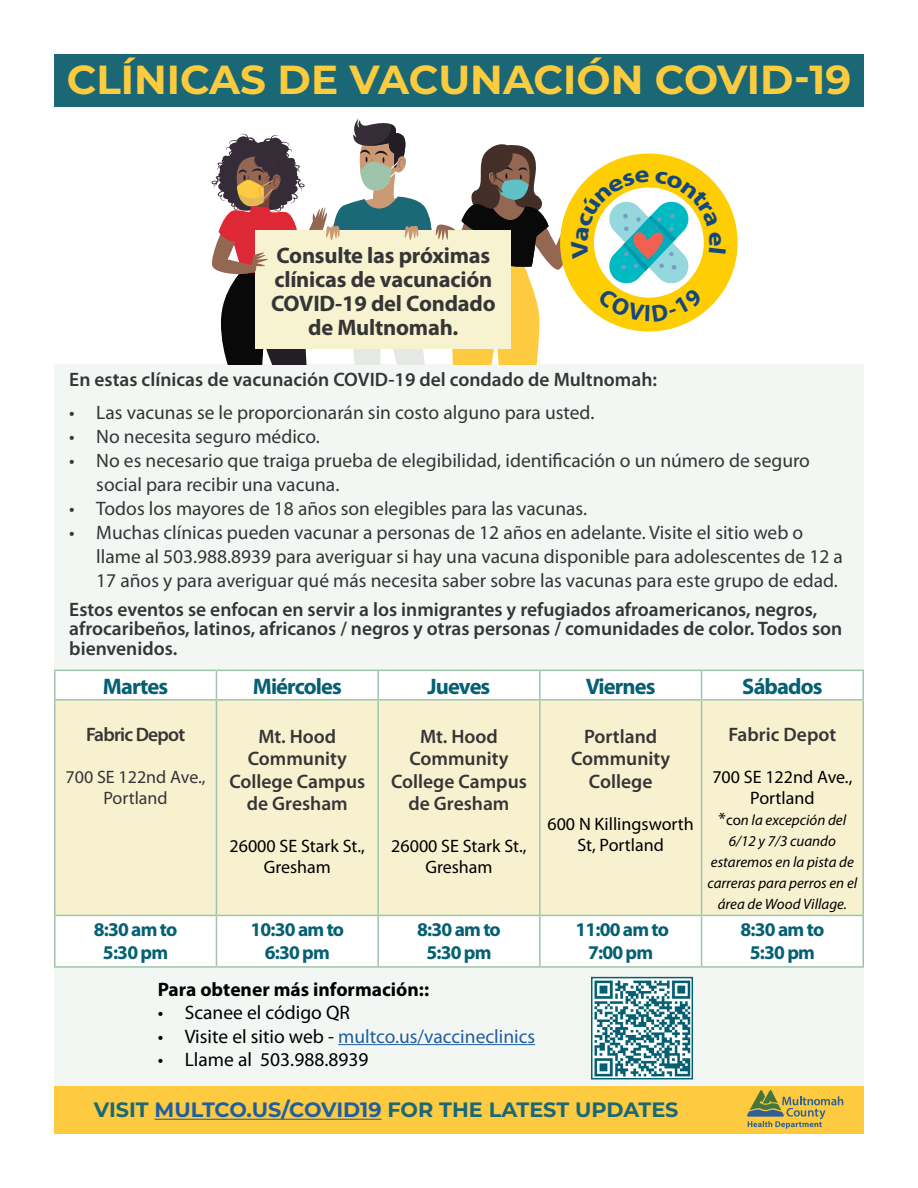
<style>
.page{position:relative;width:918px;height:1188px;background:#fff}
.page>*{position:absolute;margin:0;border:0;box-sizing:border-box;transform-origin:0 0}
.t1{font:700 40.5px "Montserrat";color:#fccb3e}
.t2{font:700 22.5px/24px "Myriad Pro";letter-spacing:-.01em;color:#363535}
.t3{font:700 22.5px "Myriad Pro";letter-spacing:-.04em;color:#046072}
.t4{font:700 20.7px "Montserrat";color:#1a6876}
.t5{font:19.5px/24px "Myriad Pro";color:#363535}
.t6{font:600 19.5px/22.5px "Myriad Pro";color:#363535;text-align:center}
.t7{font:700 19.5px "Myriad Pro";letter-spacing:-.04em;color:#046072}
.t8{font:19.5px "Myriad Pro";color:#215e9e}
.t9{font:19.5px "Myriad Pro";color:#000}
.t10{font:700 19.5px "Myriad Pro";color:#000}
.t11{font:600 19.5px "Myriad Pro";letter-spacing:-.04em;color:#363535}
.t12{font:18px/21px "Myriad Pro";color:#000;text-align:center}
.t13{font:18px/21px "Myriad Pro";color:#363535;text-align:center}
.t14{font:italic 15px/21px "Myriad Pro";color:#000;text-align:center}
.s1{font-style:normal;font-size:18px}
.s2{font-style:normal}
.s3{color:#000}
.s4{color:#215e9e}
</style>
<div class="page">
<div style="left:54px;top:364px;width:810px;height:723px;background:#f2f7f4"></div>
<div style="left:54px;top:54px;width:810px;height:53px;background:#1a6876"></div>
<div style="left:54px;top:1087px;width:810px;height:47px;background:#fdca40"></div>
<hr style="left:155px;top:1119px;width:227px;height:1px;background:#215e9e">
<svg style="left:747px;top:1090px;width:96px;height:39px"></svg>
<div style="left:560px;top:154px;width:178px;height:178px;background:#ffcd03;border-radius:50%"></div>
<div style="left:54px;top:688px;width:810px;height:267px;background:#f7f1d0"></div>
<div style="left:56px;top:916px;width:806px;height:50px;background:#fff"></div>
<hr style="left:54px;top:670px;width:162px;height:1px;background:#9ec5ab">
<hr style="left:54px;top:671px;width:2px;height:28px;background:#9ec5ab">
<hr style="left:702px;top:670px;width:162px;height:1px;background:#9ec5ab">
<svg style="left:55px;top:670px;width:807px;height:29px"></svg>
<hr style="left:862px;top:671px;width:2px;height:28px;background:#9ec5ab">
<hr style="left:54px;top:699px;width:162px;height:2px;background:#9ec5ab">
<hr style="left:54px;top:701px;width:2px;height:214px;background:#9ec5ab">
<hr style="left:216px;top:699px;width:162px;height:2px;background:#9ec5ab">
<hr style="left:216px;top:701px;width:1px;height:214px;background:#9ec5ab">
<hr style="left:378px;top:699px;width:162px;height:2px;background:#9ec5ab">
<hr style="left:377px;top:701px;width:2px;height:214px;background:#9ec5ab">
<hr style="left:540px;top:699px;width:162px;height:2px;background:#9ec5ab">
<hr style="left:539px;top:701px;width:2px;height:214px;background:#9ec5ab">
<hr style="left:702px;top:699px;width:162px;height:2px;background:#9ec5ab">
<hr style="left:701px;top:701px;width:1px;height:214px;background:#9ec5ab">
<hr style="left:862px;top:701px;width:2px;height:214px;background:#9ec5ab">
<hr style="left:54px;top:915px;width:162px;height:1px;background:#9ec5ab">
<hr style="left:54px;top:916px;width:2px;height:50px;background:#9ec5ab">
<hr style="left:216px;top:915px;width:162px;height:1px;background:#9ec5ab">
<hr style="left:216px;top:916px;width:1px;height:50px;background:#9ec5ab">
<hr style="left:378px;top:915px;width:162px;height:1px;background:#9ec5ab">
<hr style="left:377px;top:916px;width:2px;height:50px;background:#9ec5ab">
<hr style="left:540px;top:915px;width:162px;height:1px;background:#9ec5ab">
<hr style="left:539px;top:916px;width:2px;height:50px;background:#9ec5ab">
<hr style="left:702px;top:915px;width:162px;height:1px;background:#9ec5ab">
<hr style="left:701px;top:916px;width:1px;height:50px;background:#9ec5ab">
<hr style="left:862px;top:916px;width:2px;height:50px;background:#9ec5ab">
<hr style="left:54px;top:966px;width:162px;height:2px;background:#9ec5ab">
<hr style="left:216px;top:966px;width:162px;height:2px;background:#9ec5ab">
<hr style="left:378px;top:966px;width:162px;height:2px;background:#9ec5ab">
<hr style="left:540px;top:966px;width:162px;height:2px;background:#9ec5ab">
<hr style="left:702px;top:966px;width:162px;height:2px;background:#9ec5ab">
<hr style="left:338px;top:1044px;width:197px;height:1px;background:#215e9e">
<img style="left:594px;top:980px;width:96px;height:96px">
<div style="left:591px;top:977px;width:102px;height:102px;border:2px solid #046072"></div>
<svg style="left:212px;top:118px;width:514px;height:246px"></svg>
<p class="t1" style="left:67px;top:51px;width:786px">CLÍNICAS DE VACUNACIÓN COVID-19</p>
<p class="t2" style="left:271px;top:243px;width:226px">Consulte las próximas clínicas de vacunación<br>COVID-19 del Condado</p>
<p class="t2" style="left:308px;top:315px;width:152px">de Multnomah.</p>
<p class="t6" style="left:69px;top:368px;width:589px">En estas clínicas de vacunación COVID-19 del condado de Multnomah:</p>
<p class="t5" style="left:69px;top:401px;width:527px">• Las vacunas se le proporcionarán sin costo alguno para usted.</p>
<p class="t5" style="left:69px;top:425px;width:252px">• No necesita seguro médico.</p>
<p class="t5" style="left:96px;top:449px;width:715px;text-indent:-27px">• No es necesario que traiga prueba de elegibilidad, identificación o un número de seguro social para recibir una vacuna.</p>
<p class="t5" style="left:69px;top:497px;width:519px">• Todos los mayores de 18 años son elegibles para las vacunas.</p>
<p class="t5" style="left:96px;top:521px;width:748px;text-indent:-27px">• Muchas clínicas pueden vacunar a personas de 12 años en adelante. Visite el sitio web o llame al 503.988.8939 para averiguar si hay una vacuna disponible para adolescentes de 12 a<br>17 años y para averiguar qué más necesita saber sobre las vacunas para este grupo de edad.</p>
<p class="t6" style="left:69px;top:599px;width:775px;line-height:19.5px;text-align:left">Estos eventos se enfocan en servir a los inmigrantes y refugiados afroamericanos, negros, afrocaribeños, latinos, africanos / negros y otras personas / comunidades de color. Todos son bienvenidos.</p>
<p class="t3" style="left:103px;top:671px;width:67px">Martes</p>
<p class="t3" style="left:253px;top:671px;width:91px">Miércoles</p>
<p class="t3" style="left:428px;top:671px;width:64px">Jueves</p>
<p class="t3" style="left:586px;top:671px;width:71px">Viernes</p>
<p class="t3" style="left:742px;top:671px;width:82px">Sábados</p>
<p class="t11" style="left:86px;top:723px;width:101px">Fabric Depot</p>
<p class="t13" style="left:66px;top:767px;width:142px">700 SE 122nd Ave.,<br>Portland</p>
<p class="t6" style="left:729px;top:723px;width:109px">Fabric Depot</p>
<p class="t12" style="left:712px;top:767px;width:142px">700 SE 122nd Ave.,<br>Portland</p>
<p class="t14" style="left:708px;top:810px;width:151px"><span class="s1">*</span><span class="s2">co</span>n la excepción del<br>6/12 y 7/3 cuando estaremos en la pista de carreras para perros en el área de Wood Village.</p>
<p class="t6" style="left:229px;top:725px;width:137px">Mt. Hood<br>Community<br>College Campus de Gresham</p>
<p class="t12" style="left:230px;top:836px;width:137px">26000 SE Stark St.,<br>Gresham</p>
<p class="t6" style="left:391px;top:725px;width:137px">Mt. Hood<br>Community<br>College Campus de Gresham</p>
<p class="t12" style="left:391px;top:836px;width:137px">26000 SE Stark St.,<br>Gresham</p>
<p class="t6" style="left:571px;top:725px;width:101px">Portland<br>Community<br>College</p>
<p class="t12" style="left:547px;top:813px;width:148px">600 N Killingsworth<br>St, Portland</p>
<p class="t7" style="left:94px;top:917px;width:85px">8:30 am to</p>
<p class="t7" style="left:103px;top:940px;width:67px">5:30 pm</p>
<p class="t7" style="left:250px;top:917px;width:95px">10:30 am to</p>
<p class="t7" style="left:265px;top:940px;width:67px">6:30 pm</p>
<p class="t7" style="left:417px;top:917px;width:85px">8:30 am to</p>
<p class="t7" style="left:426px;top:940px;width:67px">5:30 pm</p>
<p class="t10" style="left:158px;top:977px;width:273px">Para obtener más información::</p>
<p class="t9" style="left:158px;top:1001px;width:194px">• Scanee el código QR</p>
<p class="t8" style="left:158px;top:1024px;width:379px"><span class="s3">• Visite el sitio web -</span> multco.us/vaccineclinics</p>
<p class="t9" style="left:158px;top:1048px;width:212px">• Llame al 503.988.8939</p>
<p class="t7" style="left:575px;top:917px;width:95px">11:00 am to</p>
<p class="t7" style="left:588px;top:940px;width:67px">7:00 pm</p>
<p class="t4" style="left:94px;top:1095px;width:586px">VISIT <span class="s4">MULTCO.US/COVID19</span> FOR THE LATEST UPDATES</p>
<p class="t7" style="left:741px;top:917px;width:85px">8:30 am to</p>
<p class="t7" style="left:750px;top:940px;width:67px">5:30 pm</p>
</div>
